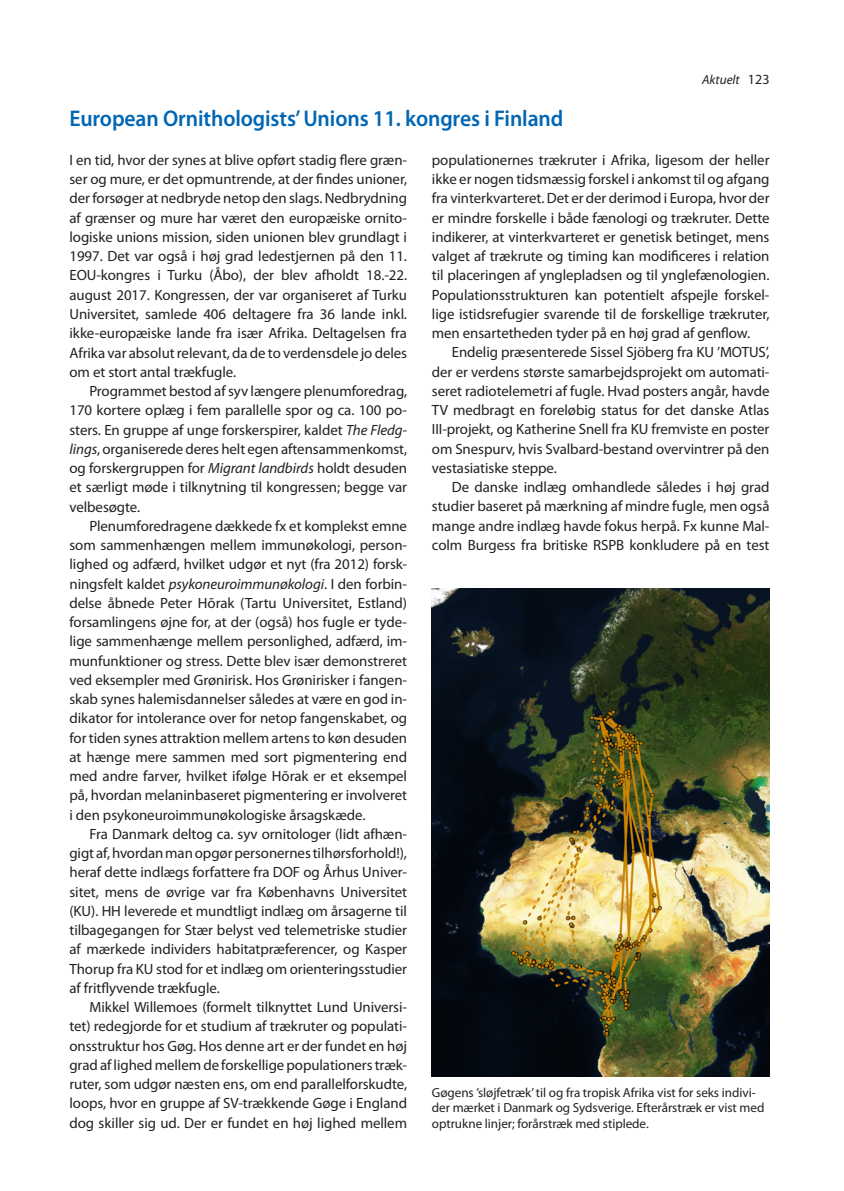
<style>
.page{position:relative;width:844px;height:1191px;background:#fff}
.page>*{position:absolute;margin:0;border:0;box-sizing:border-box;transform-origin:0 0}
.t1{font:600 22.75px "Myriad Pro";letter-spacing:-.005em;color:#0166b3;scale:.95 1}
.t2{font:14.88px/19.2px "Myriad Pro";letter-spacing:-.005em;color:#231f20;text-align:justify}
.t3{font:13.12px/15.8px "Myriad Pro";letter-spacing:-.005em;color:#231f20}
.t4{font:italic 13.12px "Myriad Pro";color:#231f20}
.s1{font-style:normal;font-size:14px}
.s2{font-style:italic}
</style>
<div class="page">
<img style="left:432px;top:588px;width:337px;height:488px">
<p class="t4" style="left:702px;top:72px;width:69px">Aktuelt <span class="s1">123</span></p>
<h1 class="t1" style="left:69px;top:104px;width:521px">European Ornithologists’ Unions 11. kongres i Finland</h1>
<p class="t2" style="left:69px;top:150px;width:339px">I en tid, hvor der synes at blive opført stadig flere græn&shy;ser og mure, er det opmuntrende, at der findes unioner, der forsøger at nedbryde netop den slags. Nedbrydning af grænser og mure har været den europæiske ornito&shy;logiske unions mission, siden unionen blev grundlagt i 1997. Det var også i høj grad ledestjernen på den 11.<br>EOU-kongres i Turku (Åbo), der blev afholdt 18.-22. august 2017. Kongressen, der var organiseret af Turku Universitet, samlede 406 deltagere fra 36 lande inkl. ikke-europæiske lande fra især Afrika. Deltagelsen fra Afrika var absolut relevant, da de to verdensdele jo deles om et stort antal trækfugle.</p>
<p class="t2" style="left:69px;top:381px;width:339px;text-indent:20px">Programmet bestod af syv længere plenumforedrag, 170 kortere oplæg i fem parallelle spor og ca. 100 po&shy;sters. En gruppe af unge forskerspirer, kaldet <span class="s2">The Fledg&shy;lings</span>, organiserede deres helt egen aftensammenkomst, og forskergruppen for <span class="s2">Migrant landbirds</span> holdt desuden et særligt møde i tilknytning til kongressen; begge var velbesøgte.</p>
<p class="t2" style="left:69px;top:516px;width:339px;text-indent:20px">Plenumforedragene dækkede fx et komplekst emne som sammenhængen mellem immunøkologi, person&shy;lighed og adfærd, hvilket udgør et nyt (fra 2012) forsk&shy;ningsfelt kaldet <span class="s2">psykoneuroimmunøkologi</span>. I den forbin&shy;delse åbnede Peter Hõrak (Tartu Universitet, Estland) forsamlingens øjne for, at der (også) hos fugle er tyde&shy;lige sammenhænge mellem personlighed, adfærd, im&shy;munfunktioner og stress. Dette blev især demonstreret ved eksempler med Grønirisk. Hos Grønirisker i fangen&shy;skab synes halemisdannelser således at være en god in&shy;dikator for intolerance over for netop fangenskabet, og for tiden synes attraktion mellem artens to køn desuden at hænge mere sammen med sort pigmentering end med andre farver, hvilket ifølge Hõrak er et eksempel på, hvordan melaninbaseret pigmentering er involveret i den psykoneuroimmunøkologiske årsagskæde.</p>
<p class="t2" style="left:69px;top:824px;width:339px;text-indent:20px">Fra Danmark deltog ca. syv ornitologer (lidt afhæn&shy;gigt af, hvordan man opgør personernes tilhørsforhold!), heraf dette indlægs forfattere fra DOF og Århus Univer&shy;sitet, mens de øvrige var fra Københavns Universitet (KU). HH leverede et mundtligt indlæg om årsagerne til tilbagegangen for Stær belyst ved telemetriske studier af mærkede individers habitatpræferencer, og Kasper Thorup fra KU stod for et indlæg om orienteringsstudier af fritflyvende trækfugle.</p>
<p class="t2" style="left:69px;top:997px;width:339px;text-indent:20px">Mikkel Willemoes (formelt tilknyttet Lund Universi&shy;tet) redegjorde for et studium af trækruter og populati&shy;onsstruktur hos Gøg. Hos denne art er der fundet en høj grad af lighed mellem de forskellige populationers træk&shy;ruter, som udgør næsten ens, om end parallelforskudte, loops, hvor en gruppe af SV-trækkende Gøge i England dog skiller sig ud. Der er fundet en høj lighed mellem</p>
<p class="t2" style="left:432px;top:150px;width:339px">populationernes trækruter i Afrika, ligesom der heller ikke er nogen tidsmæssig forskel i ankomst til og afgang fra vinterkvarteret. Det er der derimod i Europa, hvor der er mindre forskelle i både fænologi og trækruter. Dette indikerer, at vinterkvarteret er genetisk betinget, mens valget af trækrute og timing kan modificeres i relation til placeringen af ynglepladsen og til ynglefænologien.<br>Populationsstrukturen kan potentielt afspejle forskel&shy;lige istidsrefugier svarende til de forskellige trækruter, men ensartetheden tyder på en høj grad af genflow.</p>
<p class="t2" style="left:432px;top:342px;width:339px;text-indent:20px">Endelig præsenterede Sissel Sjöberg fra KU ’MOTUS’, der er verdens største samarbejdsprojekt om automati&shy;seret radiotelemetri af fugle. Hvad posters angår, havde TV medbragt en foreløbig status for det danske Atlas III-projekt, og Katherine Snell fra KU fremviste en poster om Snespurv, hvis Svalbard-bestand overvintrer på den vestasiatiske steppe.</p>
<p class="t2" style="left:432px;top:477px;width:339px;text-indent:20px">De danske indlæg omhandlede således i høj grad studier baseret på mærkning af mindre fugle, men også mange andre indlæg havde fokus herpå. Fx kunne Mal&shy;colm Burgess fra britiske RSPB konkludere på en test</p>
<p class="t3" style="left:432px;top:1084px;width:334px">Gøgens ’sløjfetræk’ til og fra tropisk Afrika vist for seks indivi&shy;der mærket i Danmark og Sydsverige. Efterårstræk er vist med optrukne linjer; forårstræk med stiplede.</p>
</div>
